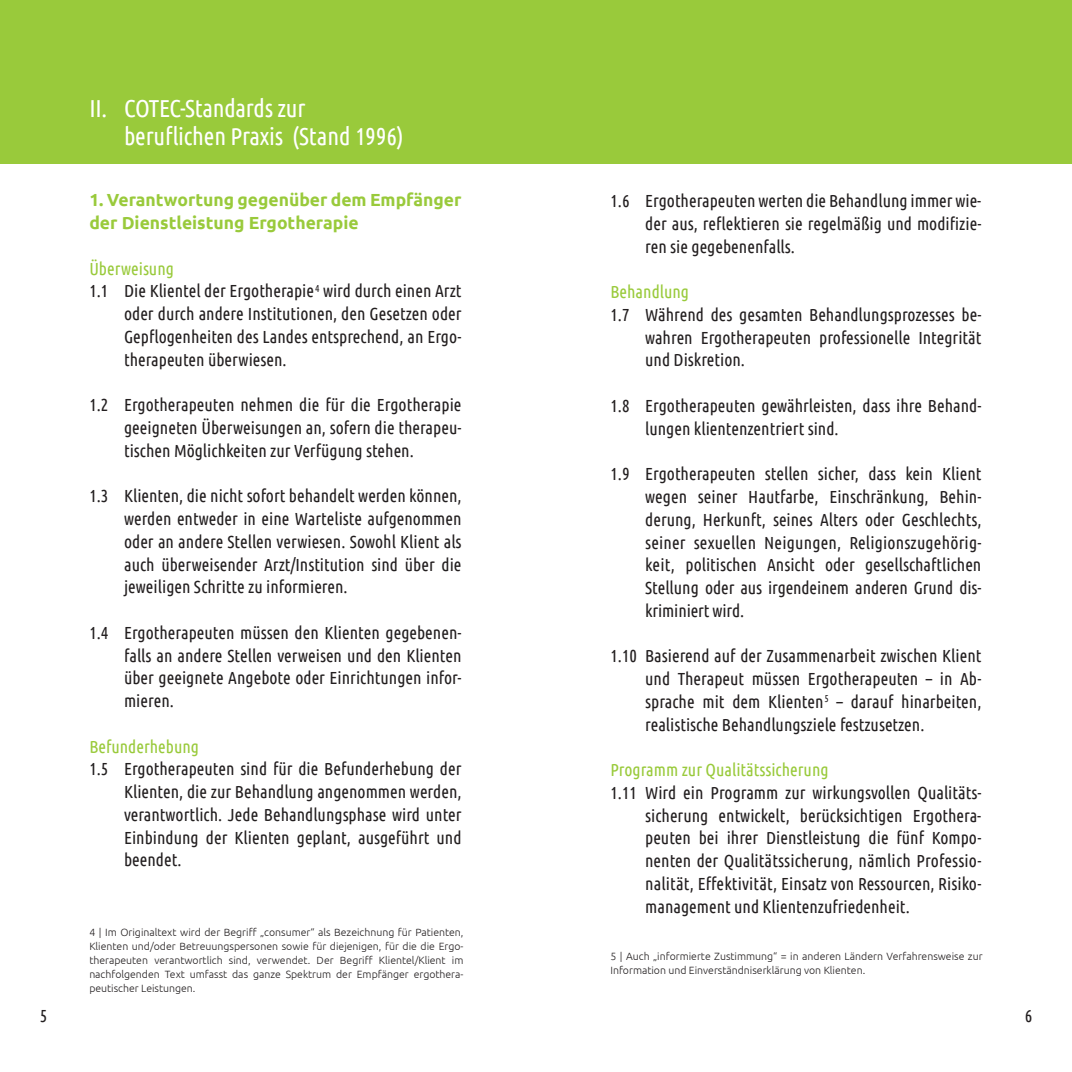
<style>
.page{position:relative;width:1072px;height:1072px;background:#fff}
.page>*{position:absolute;margin:0;border:0;box-sizing:border-box;transform-origin:0 0}
.t1{font:24.5px/28px "Ubuntu Condensed";letter-spacing:-.01em;color:#fff}
.t2{font:17.5px/22.8px "Ubuntu Condensed";color:#231f20;text-align:justify}
.t3{font:700 17.5px/22.8px "Ubuntu";color:#99ca3b}
.t4{font:17.5px "Ubuntu Condensed";color:#99ca3b}
.t5{font:300 10.5px/14px "Ubuntu";color:#231f20;text-align:justify}
</style>
<div class="page">
<div style="left:0;top:0;width:1071px;height:164px;background:#99ca3b"></div>
<h1 class="t1" style="left:124px;top:93px;width:281px;text-indent:-35px">II. COTEC-Standards zur beruflichen Praxis (Stand 1996)</h1>
<p class="t3" style="left:89px;top:188px;width:374px">1. Verantwortung gegenüber dem Empfänger der Dienstleistung Ergotherapie</p>
<p class="t4" style="left:89px;top:257px;width:86px">Überweisung</p>
<p class="t2" style="left:89px;top:279px;width:374px">1.1 Die Klientel der Ergotherapie<sup>4</sup> wird durch einen Arzt</p>
<p class="t2" style="left:124px;top:302px;width:339px">oder durch andere Institutionen, den Gesetzen oder</p>
<p class="t2" style="left:124px;top:325px;width:338px">Gepflogenheiten des Landes entsprechend, an Ergo-</p>
<p class="t2" style="left:124px;top:347px;width:164px">therapeuten überwiesen.</p>
<p class="t2" style="left:124px;top:393px;width:339px;text-indent:-35px">1.2 Ergotherapeuten nehmen die für die Ergotherapie geeigneten Überweisungen an, sofern die therapeu&shy;tischen Möglichkeiten zur Verfügung stehen.</p>
<p class="t2" style="left:124px;top:484px;width:339px;text-indent:-35px">1.3 Klienten, die nicht sofort behandelt werden können, werden entweder in eine Warteliste aufgenommen oder an andere Stellen verwiesen. Sowohl Klient als auch überweisender Arzt/Institution sind über die jeweiligen Schritte zu informieren.</p>
<p class="t2" style="left:124px;top:620px;width:339px;text-indent:-35px">1.4 Ergotherapeuten müssen den Klienten gegebenen&shy;falls an andere Stellen verweisen und den Klienten über geeignete Angebote oder Einrichtungen infor&shy;mieren.</p>
<p class="t4" style="left:89px;top:735px;width:111px">Befunderhebung</p>
<p class="t2" style="left:124px;top:757px;width:339px;text-indent:-35px">1.5 Ergotherapeuten sind für die Befunderhebung der Klienten, die zur Behandlung angenommen werden, verantwortlich. Jede Behandlungsphase wird unter Einbindung der Klienten geplant, ausgeführt und beendet.</p>
<p class="t5" style="left:89px;top:925px;width:376px">4 | Im Originaltext wird der Begriff „consumer“ als Bezeichnung für Patienten, Klienten und/oder Betreuungspersonen sowie für diejenigen, für die die Ergo&shy;therapeuten verantwortlich sind, verwendet. Der Begriff Klientel/Klient im nachfolgenden Text umfasst das ganze Spektrum der Empfänger ergothera&shy;peutischer Leistungen.</p>
<p class="t2" style="left:645px;top:189px;width:338px;text-indent:-35px">1.6 Ergotherapeuten werten die Behandlung immer wie&shy;der aus, reflektieren sie regelmäßig und modifizie&shy;ren sie gegebenenfalls.</p>
<p class="t4" style="left:610px;top:281px;width:80px">Behandlung</p>
<p class="t2" style="left:645px;top:303px;width:338px;text-indent:-35px">1.7 Während des gesamten Behandlungsprozesses be&shy;wahren Ergotherapeuten professionelle Integrität und Diskretion.</p>
<p class="t2" style="left:645px;top:394px;width:337px;text-indent:-35px">1.8 Ergotherapeuten gewährleisten, dass ihre Behand&shy;lungen klientenzentriert sind.</p>
<p class="t2" style="left:645px;top:462px;width:338px;text-indent:-35px">1.9 Ergotherapeuten stellen sicher, dass kein Klient wegen seiner Hautfarbe, Einschränkung, Behin&shy;derung, Herkunft, seines Alters oder Geschlechts, seiner sexuellen Neigungen, Religionszugehörig&shy;keit, politischen Ansicht oder gesellschaftlichen Stellung oder aus irgendeinem anderen Grund dis&shy;kriminiert wird.</p>
<p class="t2" style="left:645px;top:644px;width:338px;text-indent:-35px">1.10 Basierend auf der Zusammenarbeit zwischen Klient und Therapeut müssen Ergotherapeuten – in Ab&shy;sprache mit dem Klienten<sup>5</sup> – darauf hinarbeiten, realistische Behandlungsziele festzusetzen.</p>
<p class="t4" style="left:610px;top:759px;width:220px">Programm zur Qualitätssicherung</p>
<p class="t2" style="left:645px;top:780px;width:338px;text-indent:-35px">1.11 Wird ein Programm zur wirkungsvollen Qualitäts&shy;sicherung entwickelt, berücksichtigen Ergothera&shy;peuten bei ihrer Dienstleistung die fünf Kompo&shy;nenten der Qualitätssicherung, nämlich Professio&shy;nalität, Effektivität, Einsatz von Ressourcen, Risiko&shy;management und Klientenzufriedenheit.</p>
<p class="t5" style="left:610px;top:949px;width:374px">5 | Auch „informierte Zustimmung“ = in anderen Ländern Verfahrensweise zur<br>Information und Einverständniserklärung von Klienten.</p>
<p class="t2" style="left:40px;top:1004px;width:9px">5</p>
<p class="t2" style="left:1024px;top:1004px;width:9px">6</p>
</div>
